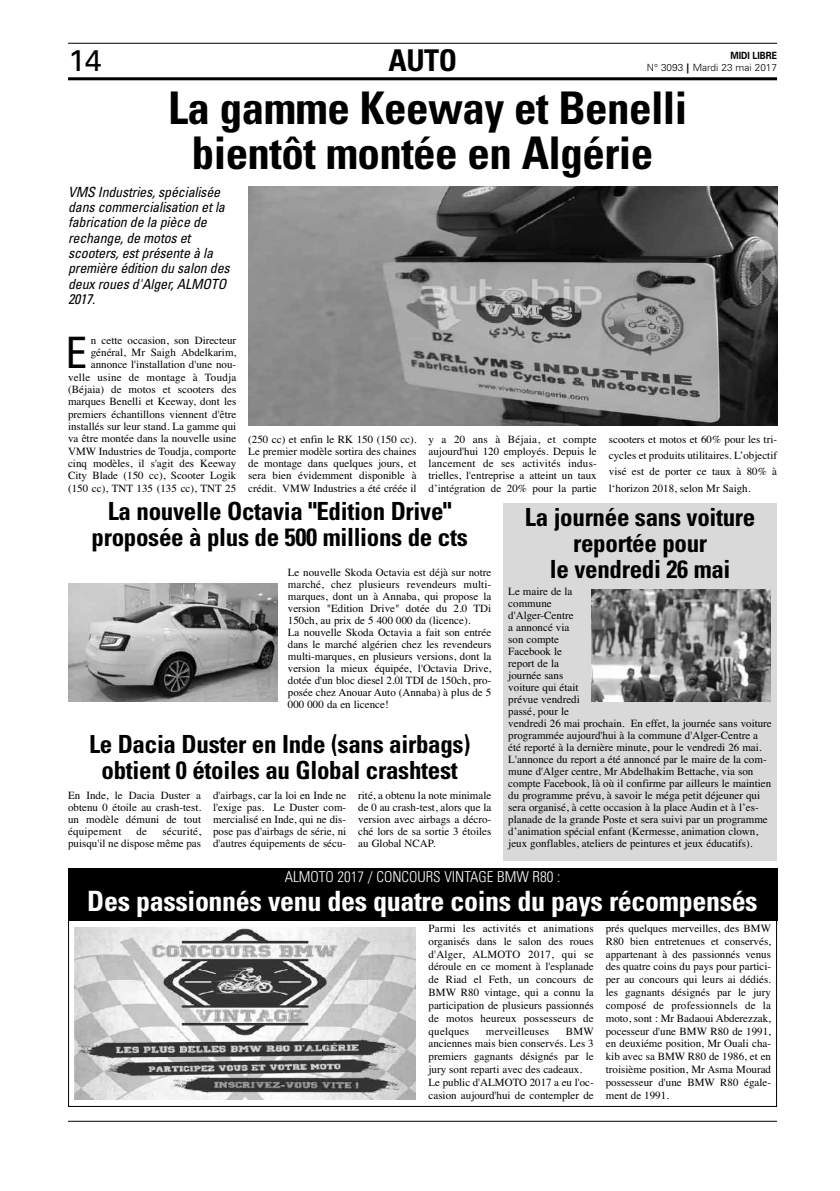
<style>
.page{position:relative;width:840px;height:1191px;background:#fff}
.page>*{position:absolute;margin:0;border:0;box-sizing:border-box;transform-origin:0 0}
.t1{font:700 condensed 45px/45px "Univers";letter-spacing:-.015em;color:#000;text-align:center}
.t2{font:condensed 43.3px "Univers";color:#000}
.t3{font:700 condensed 30px "Univers";color:#000}
.t4{font:30px "Univers";color:#000}
.t5{font:700 condensed 28px "Univers";letter-spacing:-.015em;color:#fff}
.t6{font:700 condensed 25px/26px "Univers";letter-spacing:-.015em;color:#000;text-align:center}
.t7{font:300 condensed 15px "Univers";color:#fff}
.t8{font:italic condensed 14px/15.3px "Univers";letter-spacing:-.015em;color:#000}
.t9{font:11px/12px "Times";color:#000;text-align:justify}
.t10{font:11px "Times";letter-spacing:.02em;color:#000}
.t11{font:300 10px "Univers";color:#000}
.t12{font:700 10px "Univers";color:#000;scale:.88 1}
.s1{font-weight:900}
</style>
<div class="page">
<hr style="left:68px;top:77px;width:709px;height:3px;background:#000">
<hr style="left:68px;top:1121px;width:709px;height:1px;background:#000">
<hr style="left:68px;top:43px;width:709px;height:1px;background:#000">
<img style="left:248px;top:186px;width:529px;height:239px">
<img style="left:74px;top:927px;width:342px;height:172px">
<div style="left:68px;top:868px;width:709px;height:53px;background:#000"></div>
<div style="left:503px;top:503px;width:274px;height:357px;background:#d9d9d9"></div>
<img style="left:68px;top:583px;width:210px;height:118px">
<img style="left:591px;top:590px;width:179px;height:111px">
<h3 class="t4" style="left:68px;top:49px;width:35px">14</h3>
<h3 class="t3" style="left:388px;top:49px;width:70px">AUTO</h3>
<h1 class="t1" style="left:168px;top:89px;width:520px">La gamme Keeway et Benelli bientôt montée en Algérie</h1>
<p class="t12" style="left:730px;top:52px;width:55px">MIDI LIBRE</p>
<p class="t11" style="left:647px;top:64px;width:132px">N° 3093 <span class="s1">|</span> Mardi 23 mai 2017</p>
<p class="t8" style="left:68px;top:185px;width:163px">VMS Industries, spécialisée dans commercialisation et la fabrication de la pièce de rechange, de motos et scooters, est présente à la première édition du salon des deux roues d'Alger, ALMOTO<br>2017.</p>
<h2 class="t2" style="left:65px;top:336px;width:23px">E</h2>
<p class="t9" style="left:68px;top:334px;width:170px;line-height:12.3px;text-align:right">n cette occasion, son Directeur général, Mr Saigh Abdelkarim, annonce l'installation d'une nou&shy;velle usine de montage à Toudja (Béjaia) de motos et scooters des marques Benelli et Keeway, dont les premiers échantillons viennent d'être installés sur leur stand. La gamme qui va être montée dans la nouvelle usine VMW Industries de Toudja, comporte cinq modèles, il s'agit des Keeway City Blade (150 cc), Scooter Logik (150 cc), TNT 135 (135 cc), TNT 25</p>
<p class="t9" style="left:248px;top:433px;width:170px">(250 cc) et enfin le RK 150 (150 cc).<br>Le premier modèle sortira des chaines de montage dans quelques jours, et sera bien évidemment disponible à crédit. VMW Industries a été créée il</p>
<p class="t9" style="left:428px;top:433px;width:170px">y a 20 ans à Béjaia, et compte aujourd'hui 120 employés. Depuis le lancement de ses activités indus&shy;trielles, l'entreprise a atteint un taux d’intégration de 20% pour la partie</p>
<p class="t9" style="left:609px;top:431px;width:170px;line-height:16.2px">scooters et motos et 60% pour les tri&shy;cycles et produits utilitaires. L’objectif visé est de porter ce taux à 80% à l‘horizon 2018, selon Mr Saigh.</p>
<h3 class="t6" style="left:91px;top:500px;width:378px">La nouvelle Octavia "Edition Drive" proposée à plus de 500 millions de cts</h3>
<p class="t9" style="left:288px;top:566px;width:205px;text-align:left">Le nouvelle Skoda Octavia est déjà sur notre marché, chez plusieurs revendeurs multi&shy;marques, dont un à Annaba, qui propose la version "Edition Drive" dotée du 2.0 TDi 150ch, au prix de 5 400 000 da (licence).<br>La nouvelle Skoda Octavia a fait son entrée dans le marché algérien chez les revendeurs multi-marques, en plusieurs versions, dont la version la mieux équipée, l'Octavia Drive, dotée d'un bloc diesel 2.0l TDI de 150ch, pro&shy;posée chez Anouar Auto (Annaba) à plus de 5<br>000 000 da en licence!</p>
<h3 class="t6" style="left:89px;top:733px;width:383px">Le Dacia Duster en Inde (sans airbags) obtient 0 étoiles au Global crashtest</h3>
<p class="t9" style="left:68px;top:789px;width:135px">En Inde, le Dacia Duster a obtenu 0 étoile au crash-test. un modèle démuni de tout équipement</p>
<p class="t9" style="left:137px;top:825px;width:12px">de</p>
<p class="t9" style="left:68px;top:825px;width:135px;text-align:right">sécurité,<br>puisqu'il ne dispose même pas</p>
<p class="t9" style="left:213px;top:789px;width:135px">d'airbags, car la loi en Inde ne l'exige pas. Le Duster com&shy;mercialisé en Inde, qui ne dis&shy;pose pas d'airbags de série, ni d'autres équipements de sécu-</p>
<p class="t9" style="left:358px;top:789px;width:135px">rité, a obtenu la note minimale de 0 au crash-test, alors que la version avec airbags a décro&shy;ché lors de sa sortie 3 étoiles au Global NCAP.</p>
<h3 class="t6" style="left:525px;top:506px;width:232px">La journée sans voiture reportée pour<br>le vendredi 26 mai</h3>
<p class="t9" style="left:508px;top:585px;width:265px;text-align:left">Le maire de la<br>commune<br>d'Alger-Centre<br>a annoncé via<br>son compte<br>Facebook le<br>report de la<br>journée sans<br>voiture qui était<br>prévue vendredi<br>passé, pour le<br>vendredi 26 mai prochain. En effet, la journée sans voiture programmée aujourd'hui à la commune d'Alger-Centre a été reporté à la dernière minute, pour le vendredi 26 mai.<br>L'annonce du report a été annoncé par le maire de la com&shy;mune d'Alger centre, Mr Abdelhakim Bettache, via son compte Facebook, là où il confirme par ailleurs le maintien du programme prévu, à savoir le méga petit déjeuner qui sera organisé, à cette occasion à la place Audin et à l’es&shy;planade de la grande Poste et sera suivi par un programme d’animation spécial enfant (Kermesse, animation clown, jeux gonflables, ateliers de peintures et jeux éducatifs).</p>
<h3 class="t7" style="left:285px;top:871px;width:277px">ALMOTO 2017 / CONCOURS VINTAGE BMW R80 :</h3>
<h3 class="t5" style="left:87px;top:891px;width:672px">Des passionnés venu des quatre coins du pays récompensés</h3>
<p class="t9" style="left:428px;top:921px;width:167px;line-height:12.8px">Parmi les activités et animations organisés dans le salon des roues d'Alger, ALMOTO 2017, qui se déroule en ce moment à l'esplanade de Riad el Feth, un concours de BMW R80 vintage, qui a connu la participation de plusieurs passionnés de motos heureux possesseurs de quelques</p>
<p class="t10" style="left:486px;top:1024px;width:65px">merveilleuses</p>
<p class="t9" style="left:428px;top:1024px;width:167px;line-height:12.8px;text-align:left;text-indent:137px">BMW anciennes mais bien conservés. Les 3 premiers gagnants désignés par le jury sont reparti avec des cadeaux.<br>Le public d'ALMOTO 2017 a eu l'oc&shy;casion aujourd'hui de contempler de</p>
<p class="t9" style="left:606px;top:921px;width:167px;line-height:12.8px">prés quelques merveilles, des BMW R80 bien entretenues et conservés, appartenant à des passionnés venus des quatre coins du pays pour partici&shy;per au concours qui leurs ai dédiés. les gagnants désignés par le jury composé de professionnels de la moto, sont : Mr Badaoui Abderezzak, pocesseur d'une BMW R80 de 1991, en deuxiéme position, Mr Ouali cha&shy;kib avec sa BMW R80 de 1986, et en troisième position, Mr Asma Mourad possesseur d'une BMW R80 égale&shy;ment de 1991.</p>
</div>
